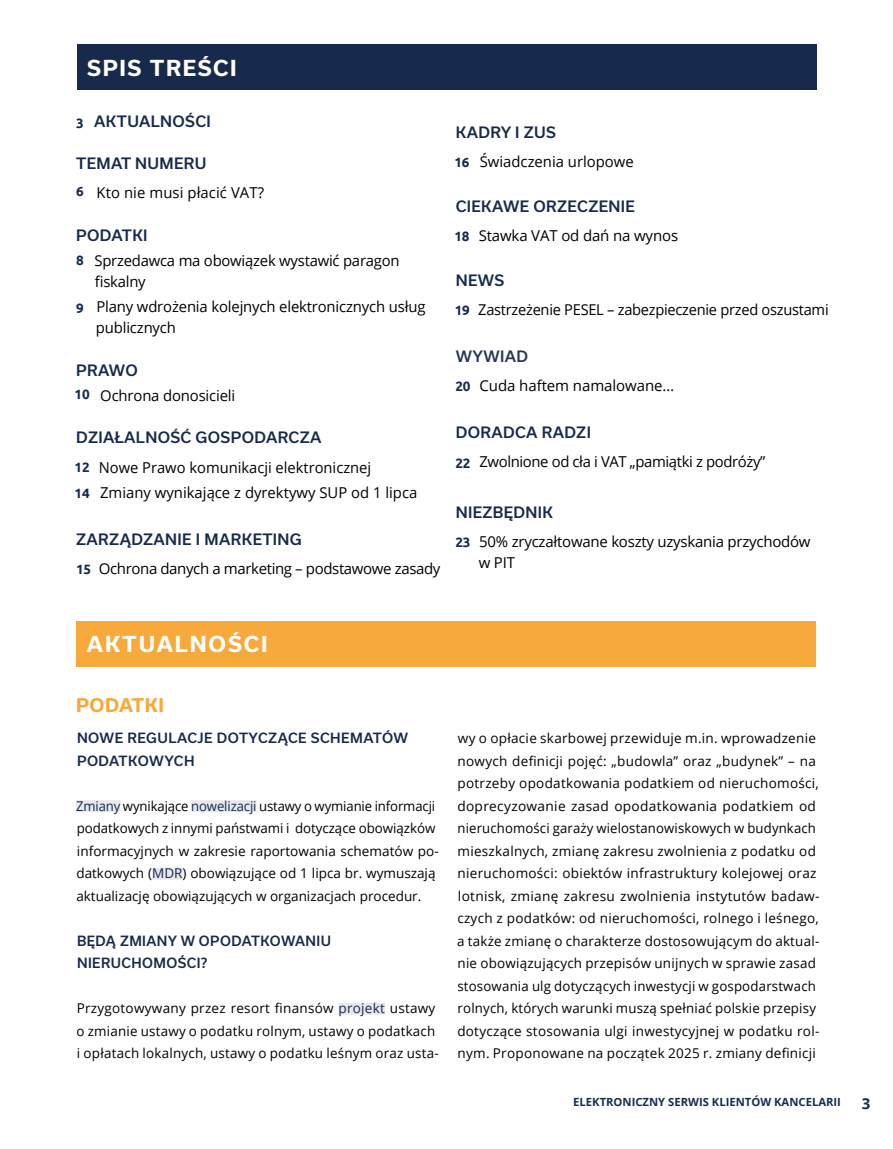
<style>
.page{position:relative;width:893px;height:1149px;background:#fff}
.page>*{position:absolute;margin:0;border:0;box-sizing:border-box;transform-origin:0 0}
.t1{font:700 21px "Usual";letter-spacing:.08em;color:#fff}
.t2{font:700 18px "Usual";letter-spacing:.025em;color:#f7a93b}
.t3{font:15px/21px "Open Sans";letter-spacing:-.01em;color:#000}
.t4{font:500 15px "Usual";letter-spacing:.025em;color:#182a4b}
.t5{font:500 15px "Usual";letter-spacing:.025em;color:#2b3657}
.t6{font:700 15px "Open Sans";color:#182a4b}
.t7{font:14.85px "Open Sans";letter-spacing:-.02em;color:#000}
.t8{font:13.5px/22.5px "Open Sans";letter-spacing:.02em;color:#000}
.t9{font:13.5px/22.5px "Open Sans";color:#000}
.t10{font:500 13.5px/22.5px "Usual";letter-spacing:.035em;color:#182a4b}
.t11{font:700 13.5px/25.3px "Ubuntu";letter-spacing:-.02em;color:#182a4b}
.t12{font:700 11.25px "Open Sans";color:#152e55}
.s1{color:#182a4b}
</style>
<div class="page">
<div style="left:76px;top:800px;width:44px;height:12px;background:#e8e7ed"></div>
<div style="left:191px;top:800px;width:65px;height:12px;background:#e8e7ed"></div>
<div style="left:152px;top:867px;width:31px;height:12px;background:#e8e7ed"></div>
<div style="left:338px;top:1002px;width:47px;height:12px;background:#e8e7ed"></div>
<div style="left:77px;top:44px;width:739px;height:46px;background:#182a4b"></div>
<div style="left:76px;top:621px;width:740px;height:45px;background:#f7a93b"></div>
<h1 class="t1" style="left:87px;top:56px;width:151px">SPIS TREŚCI</h1>
<p class="t4" style="left:94px;top:112px;width:118px">AKTUALNOŚCI</p>
<p class="t4" style="left:76px;top:155px;width:132px">TEMAT NUMERU</p>
<p class="t3" style="left:97px;top:182px;width:169px">Kto nie musi płacić VAT?</p>
<p class="t4" style="left:76px;top:226px;width:73px">PODATKI</p>
<p class="t3" style="left:94px;top:249px;width:307px">Sprzedawca ma obowiązek wystawić paragon fiskalny</p>
<p class="t3" style="left:96px;top:296px;width:331px">Plany wdrożenia kolejnych elektronicznych usług publicznych</p>
<p class="t4" style="left:76px;top:361px;width:63px">PRAWO</p>
<p class="t3" style="left:100px;top:384px;width:137px">Ochrona donosicieli</p>
<p class="t4" style="left:76px;top:429px;width:247px">DZIAŁALNOŚĆ GOSPODARCZA</p>
<p class="t3" style="left:99px;top:454px;width:320px;line-height:25.2px">Nowe Prawo komunikacji elektronicznej<br>Zmiany wynikające z dyrektywy SUP od 1 lipca</p>
<p class="t4" style="left:76px;top:530px;width:227px">ZARZĄDZANIE I MARKETING</p>
<p class="t3" style="left:99px;top:557px;width:343px">Ochrona danych a marketing – podstawowe zasady</p>
<p class="t11" style="left:76px;top:110px;width:9px">3</p>
<p class="t11" style="left:76px;top:178px;width:9px">6</p>
<p class="t11" style="left:76px;top:247px;width:9px">8</p>
<p class="t11" style="left:76px;top:295px;width:9px">9</p>
<p class="t11" style="left:75px;top:381px;width:17px">10</p>
<p class="t11" style="left:75px;top:454px;width:17px">12<br>14</p>
<p class="t11" style="left:76px;top:556px;width:17px">15</p>
<p class="t4" style="left:456px;top:123px;width:102px">KADRY I ZUS</p>
<p class="t3" style="left:480px;top:151px;width:156px">Świadczenia urlopowe</p>
<p class="t4" style="left:456px;top:197px;width:181px">CIEKAWE ORZECZENIE</p>
<p class="t3" style="left:479px;top:225px;width:201px">Stawka VAT od dań na wynos</p>
<p class="t4" style="left:456px;top:271px;width:50px">NEWS</p>
<p class="t7" style="left:478px;top:299px;width:352px">Zastrzeżenie PESEL – zabezpieczenie przed oszustami</p>
<p class="t5" style="left:456px;top:348px;width:74px">WYWIAD</p>
<p class="t3" style="left:480px;top:375px;width:196px">Cuda haftem namalowane…</p>
<p class="t4" style="left:456px;top:424px;width:137px">DORADCA RADZI</p>
<p class="t3" style="left:479px;top:451px;width:287px">Zwolnione od cła i VAT „pamiątki z podróży”</p>
<p class="t4" style="left:456px;top:503px;width:99px">NIEZBĘDNIK</p>
<p class="t3" style="left:479px;top:530px;width:333px">50% zryczałtowane koszty uzyskania przychodów w PIT</p>
<p class="t11" style="left:454px;top:149px;width:17px">16</p>
<p class="t11" style="left:454px;top:223px;width:17px">18</p>
<p class="t11" style="left:455px;top:297px;width:17px">19</p>
<p class="t11" style="left:455px;top:373px;width:17px">20</p>
<p class="t11" style="left:455px;top:450px;width:17px">22</p>
<p class="t11" style="left:455px;top:529px;width:17px">23</p>
<h1 class="t1" style="left:87px;top:632px;width:182px">AKTUALNOŚCI</h1>
<h2 class="t2" style="left:76px;top:694px;width:89px">PODATKI</h2>
<p class="t10" style="left:77px;top:726px;width:333px">NOWE REGULACJE DOTYCZĄCE SCHEMATÓW<br>PODATKOWYCH</p>
<p class="t9" style="left:76px;top:794px;width:364px"><span class="s1">Zmiany</span> wynikające <span class="s1">nowelizacji</span> ustawy o wymianie informacji podatkowych z innymi państwami i dotyczące obowiązków informacyjnych w zakresie raportowania schematów po&shy;datkowych (<span class="s1">MDR</span>) obowiązujące od 1 lipca br. wymuszają aktualizację obowiązujących w organizacjach procedur.</p>
<p class="t10" style="left:77px;top:929px;width:256px">BĘDĄ ZMIANY W OPODATKOWANIU<br>NIERUCHOMOŚCI?</p>
<p class="t8" style="left:76px;top:996px;width:364px">Przygotowywany przez resort finansów <span class="s1">projekt</span> ustawy o zmianie ustawy o podatku rolnym, ustawy o podatkach i opłatach lokalnych, ustawy o podatku leśnym oraz usta-</p>
<p class="t8" style="left:457px;top:726px;width:364px">wy o opłacie skarbowej przewiduje m.in. wprowadzenie nowych definicji pojęć: „budowla” oraz „budynek” – na potrzeby opodatkowania podatkiem od nieruchomości, doprecyzowanie zasad opodatkowania podatkiem od nieruchomości garaży wielostanowiskowych w budynkach mieszkalnych, zmianę zakresu zwolnienia z podatku od nieruchomości: obiektów infrastruktury kolejowej oraz lotnisk, zmianę zakresu zwolnienia instytutów badaw&shy;czych z podatków: od nieruchomości, rolnego i leśnego, a także zmianę o charakterze dostosowującym do aktual&shy;nie obowiązujących przepisów unijnych w sprawie zasad stosowania ulg dotyczących inwestycji w gospodarstwach rolnych, których warunki muszą spełniać polskie przepisy dotyczące stosowania ulgi inwestycyjnej w podatku rol&shy;nym. Proponowane na początek 2025 r. zmiany definicji</p>
<p class="t12" style="left:573px;top:1093px;width:269px">ELEKTRONICZNY SERWIS KLIENTÓW KANCELARII</p>
<p class="t6" style="left:862px;top:1092px;width:10px">3</p>
</div>
